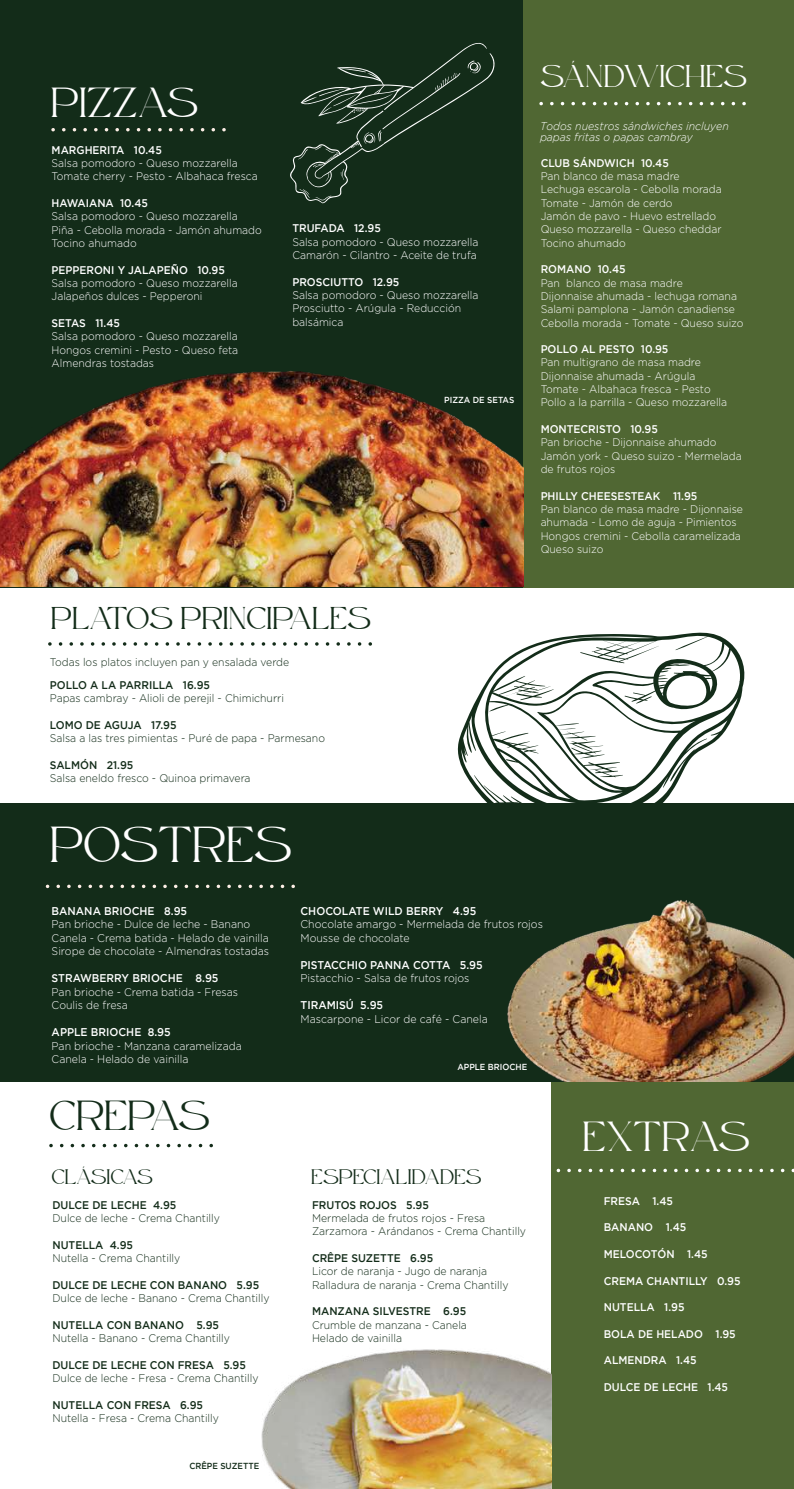
<style>
.page{position:relative;width:794px;height:1489px;background:#fff}
.page>*{position:absolute;margin:0;border:0;box-sizing:border-box;transform-origin:0 0}
.t1{font:50.57px "Beauty Swing Personal Use";letter-spacing:.01em;color:#fff;scale:.94 1}
.t2{font:42px "Beauty Swing Personal Use";letter-spacing:.01em;color:#fff;scale:.94 1}
.t3{font:42px "Beauty Swing Personal Use";letter-spacing:.01em;color:#132c19;scale:.94 1}
.t4{font:31.5px "Beauty Swing Personal Use";letter-spacing:.01em;color:#132c19;scale:.94 1}
.t5{font:31.5px "Beauty Swing Personal Use";letter-spacing:.01em;color:#fff;scale:.94 1}
.t6{font:21px "Beauty Swing Personal Use";letter-spacing:.01em;color:#132c19;scale:.94 1}
.t7{font:300 11.2px/13.5px "Gotham";color:#fff;scale:.94 1}
.t8{font:500 11.2px "Gotham";color:#fff;scale:.94 1}
.t9{font:italic 300 11.2px/10.5px "Gotham";color:#fff;scale:.94 1}
.t10{font:300 11.03px/13.3px "Gotham";color:#fff;scale:.94 1}
.t11{font:300 11.03px/13.3px "Gotham";color:#132c19;scale:.94 1}
.t12{font:500 11.03px "Gotham";color:#fff;scale:.94 1}
.t13{font:500 11.03px "Gotham";color:#132c19;scale:.94 1}
.t14{font:500 8.75px "Gotham";color:#fff;scale:.94 1}
.t15{font:500 8.75px "Gotham";color:#132c19;scale:.94 1}
.s1{font-weight:500}
.s2{font-size:11.03px}
</style>
<div class="page">
<div style="left:551px;top:1077px;width:243px;height:411px;background:#506733"></div>
<div style="left:0;top:0;width:524px;height:587px;background:#132c19"></div>
<div style="left:524px;top:0;width:270px;height:587px;background:#506733"></div>
<div style="left:0;top:803px;width:794px;height:278px;background:#132c19"></div>
<svg style="left:457px;top:632px;width:288px;height:171px"></svg>
<img style="left:261px;top:1349px;width:291px;height:139px">
<img style="left:507px;top:900px;width:287px;height:181px">
<img style="left:0;top:366px;width:524px;height:221px">
<svg style="left:50px;top:642px;width:321px;height:3px"></svg>
<svg style="left:290px;top:42px;width:205px;height:161px"></svg>
<svg style="left:541px;top:102px;width:204px;height:3px"></svg>
<svg style="left:53px;top:128px;width:173px;height:3px"></svg>
<svg style="left:47px;top:884px;width:248px;height:4px"></svg>
<svg style="left:51px;top:1143px;width:161px;height:4px"></svg>
<svg style="left:556px;top:1168px;width:238px;height:4px"></svg>
<h2 class="t2" style="left:51px;top:78px;width:158px">PIZZAS</h2>
<p class="t12" style="left:52px;top:143px;width:119px">MARGHERITA 10.45</p>
<p class="t10" style="left:52px;top:156px;width:221px">Salsa pomodoro - Queso mozzarella<br>Tomate cherry - Pesto - Albahaca fresca</p>
<p class="t12" style="left:52px;top:197px;width:104px">HAWAIANA 10.45</p>
<p class="t10" style="left:52px;top:210px;width:225px">Salsa pomodoro - Queso mozzarella<br>Piña - Cebolla morada - Jamón ahumado<br>Tocino ahumado</p>
<p class="t12" style="left:52px;top:263px;width:186px">PEPPERONI Y JALAPEÑO 10.95</p>
<p class="t10" style="left:52px;top:276px;width:199px">Salsa pomodoro - Queso mozzarella<br>Jalapeños dulces - Pepperoni</p>
<p class="t12" style="left:52px;top:317px;width:74px">SETAS 11.45</p>
<p class="t10" style="left:52px;top:329px;width:200px;text-align:justify">Salsa pomodoro - Queso mozzarella Hongos cremini - Pesto - Queso feta Almendras tostadas</p>
<p class="t12" style="left:292px;top:222px;width:96px">TRUFADA 12.95</p>
<p class="t10" style="left:292px;top:235px;width:199px">Salsa pomodoro - Queso mozzarella<br>Camarón - Cilantro - Aceite de trufa</p>
<p class="t12" style="left:292px;top:275px;width:115px">PROSCIUTTO 12.95</p>
<p class="t10" style="left:292px;top:288px;width:199px">Salsa pomodoro - Queso mozzarella<br>Prosciutto - Arúgula - Reducción balsámica</p>
<p class="t14" style="left:444px;top:394px;width:76px">PIZZA DE SETAS</p>
<h3 class="t4" style="left:51px;top:600px;width:342px">PLATOS PRINCIPALES</h3>
<p class="t11" style="left:50px;top:655px;width:256px">Todas los platos incluyen pan y ensalada verde</p>
<p class="t13" style="left:50px;top:678px;width:172px">POLLO A LA PARRILLA 16.95</p>
<p class="t11" style="left:50px;top:691px;width:251px">Papas cambray - Alioli de perejil - Chimichurri</p>
<p class="t13" style="left:50px;top:718px;width:136px">LOMO DE AGUJA 17.95</p>
<p class="t11" style="left:50px;top:731px;width:294px">Salsa a las tres pimientas - Puré de papa - Parmesano</p>
<p class="t13" style="left:50px;top:758px;width:90px">SALMÓN 21.95</p>
<p class="t11" style="left:50px;top:771px;width:215px">Salsa eneldo fresco - Quinoa primavera</p>
<h1 class="t1" style="left:50px;top:814px;width:259px">POSTRES</h1>
<h3 class="t5" style="left:540px;top:58px;width:221px">SÁNDWICHES</h3>
<p class="t9" style="left:540px;top:121px;width:202px">Todos nuestros sándwiches incluyen papas fritas o papas cambray</p>
<p class="t12" style="left:540px;top:156px;width:138px">CLUB SÁNDWICH 10.45</p>
<p class="t10" style="left:540px;top:169px;width:194px">Pan blanco de masa madre<br>Lechuga escarola - Cebolla morada<br>Tomate - Jamón de cerdo<br>Jamón de pavo - Huevo estrellado<br>Queso mozzarella - Queso cheddar<br>Tocino ahumado</p>
<p class="t12" style="left:540px;top:263px;width:92px">ROMANO 10.45</p>
<p class="t10" style="left:540px;top:276px;width:217px">Pan blanco de masa madre<br>Dijonnaise ahumada - lechuga romana Salami pamplona - Jamón canadiense Cebolla morada - Tomate - Queso suizo</p>
<p class="t12" style="left:540px;top:343px;width:137px">POLLO AL PESTO 10.95</p>
<p class="t10" style="left:540px;top:356px;width:200px">Pan multigrano de masa madre<br>Dijonnaise ahumada - Arúgula<br>Tomate - Albahaca fresca - Pesto<br>Pollo a la parrilla - Queso mozzarella</p>
<p class="t12" style="left:540px;top:423px;width:126px">MONTECRISTO 10.95</p>
<p class="t10" style="left:540px;top:435px;width:215px">Pan brioche - Dijonnaise ahumado<br>Jamón york - Queso suizo - Mermelada de frutos rojos</p>
<p class="t12" style="left:540px;top:489px;width:168px">PHILLY CHEESESTEAK 11.95</p>
<p class="t10" style="left:540px;top:502px;width:217px">Pan blanco de masa madre - Dijonnaise ahumada - Lomo de aguja - Pimientos<br>Hongos cremini - Cebolla caramelizada<br>Queso suizo</p>
<p class="t7" style="left:52px;top:904px;width:233px"><span class="s1">BANANA BRIOCHE 8.95<br></span>Pan brioche <span class="s2">- D</span>ulce de leche <span class="s2">- B</span>anano <span class="s2">C</span>anela <span class="s2">-</span> Crema batida <span class="s2">- H</span>elado de vainilla <span class="s2">S</span>irope de chocolate <span class="s2">- A</span>lmendras tostadas</p>
<p class="t7" style="left:52px;top:971px;width:200px"><span class="s1">STRAWBERRY BRIOCHE 8.95<br></span>Pan brioche <span class="s2">- C</span>rema batida <span class="s2">- F</span>resas<br>Coulis de fresa</p>
<p class="t7" style="left:52px;top:1025px;width:204px"><span class="s1">APPLE BRIOCHE 8.95<br></span>Pan brioche <span class="s2">- M</span>anzana caramelizada<br><span class="s2">C</span>anela <span class="s2">-</span> Helado de vainilla</p>
<h2 class="t3" style="left:50px;top:1091px;width:171px">CREPAS</h2>
<h3 class="t6" style="left:52px;top:1164px;width:109px">CLÁSICAS</h3>
<p class="t13" style="left:52px;top:1198px;width:133px">DULCE DE LECHE 4.95</p>
<p class="t11" style="left:52px;top:1211px;width:180px">Dulce de leche - Crema Chantilly</p>
<p class="t13" style="left:52px;top:1238px;width:87px">NUTELLA 4.95</p>
<p class="t11" style="left:52px;top:1251px;width:138px">Nutella - Crema Chantilly</p>
<p class="t13" style="left:52px;top:1278px;width:221px">DULCE DE LECHE CON BANANO 5.95</p>
<p class="t11" style="left:52px;top:1291px;width:232px">Dulce de leche - Banano - Crema Chantilly</p>
<p class="t13" style="left:52px;top:1318px;width:179px">NUTELLA CON BANANO 5.95</p>
<p class="t11" style="left:52px;top:1331px;width:190px">Nutella - Banano - Crema Chantilly</p>
<p class="t13" style="left:52px;top:1358px;width:207px">DULCE DE LECHE CON FRESA 5.95</p>
<p class="t11" style="left:52px;top:1371px;width:221px">Dulce de leche - Fresa - Crema Chantilly</p>
<p class="t13" style="left:52px;top:1398px;width:162px">NUTELLA CON FRESA 6.95</p>
<p class="t11" style="left:52px;top:1411px;width:179px">Nutella - Fresa - Crema Chantilly</p>
<p class="t15" style="left:189px;top:1460px;width:76px">CRÊPE SUZETTE</p>
<p class="t8" style="left:300px;top:904px;width:188px">CHOCOLATE WILD BERRY 4.95</p>
<p class="t7" style="left:300px;top:917px;width:259px">Chocolate amargo - Mermelada de frutos rojos<br>Mousse de chocolate</p>
<p class="t8" style="left:300px;top:958px;width:195px">PISTACCHIO PANNA COTTA 5.95</p>
<p class="t7" style="left:300px;top:971px;width:181px">Pistacchio - Salsa de frutos rojos</p>
<p class="t8" style="left:300px;top:998px;width:89px">TIRAMISÚ 5.95</p>
<p class="t7" style="left:300px;top:1011px;width:201px">Mascarpone - Licor de café - Canela</p>
<p class="t14" style="left:457px;top:1061px;width:76px">APPLE BRIOCHE</p>
<h3 class="t6" style="left:311px;top:1164px;width:182px">ESPECIALIDADES</h3>
<p class="t13" style="left:312px;top:1198px;width:126px">FRUTOS ROJOS 5.95</p>
<p class="t11" style="left:312px;top:1211px;width:229px">Mermelada de frutos rojos - Fresa<br>Zarzamora - Arándanos - Crema Chantilly</p>
<p class="t13" style="left:312px;top:1251px;width:130px">CRÊPE SUZETTE 6.95</p>
<p class="t11" style="left:312px;top:1264px;width:210px">Licor de naranja - Jugo de naranja<br>Ralladura de naranja - Crema Chantilly</p>
<p class="t13" style="left:312px;top:1304px;width:166px">MANZANA SILVESTRE 6.95</p>
<p class="t11" style="left:312px;top:1317px;width:166px">Crumble de manzana - Canela<br>Helado de vainilla</p>
<h2 class="t2" style="left:582px;top:1111px;width:179px">EXTRAS</h2>
<p class="t12" style="left:604px;top:1194px;width:75px">FRESA 1.45</p>
<p class="t12" style="left:604px;top:1220px;width:89px">BANANO 1.45</p>
<p class="t12" style="left:604px;top:1247px;width:112px">MELOCOTÓN 1.45</p>
<p class="t12" style="left:604px;top:1274px;width:147px">CREMA CHANTILLY 0.95</p>
<p class="t12" style="left:604px;top:1300px;width:87px">NUTELLA 1.95</p>
<p class="t12" style="left:604px;top:1327px;width:142px">BOLA DE HELADO 1.95</p>
<p class="t12" style="left:604px;top:1354px;width:100px">ALMENDRA 1.45</p>
<p class="t12" style="left:604px;top:1380px;width:134px">DULCE DE LECHE 1.45</p>
</div>
